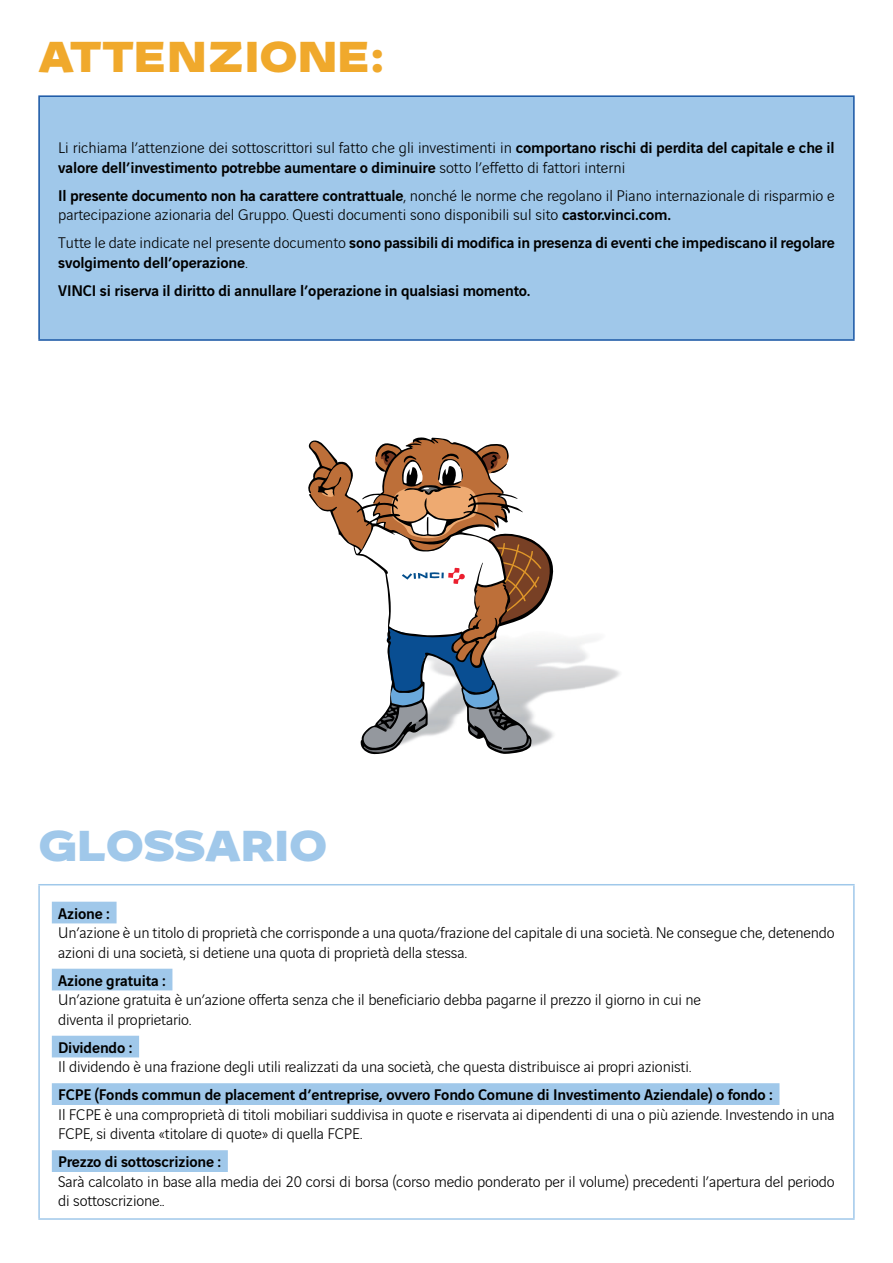
<style>
.page{position:relative;width:893px;height:1263px;background:#fff}
.page>*{position:absolute;margin:0;border:0;box-sizing:border-box;transform-origin:0 0}
.t1{font:900 46.5px "Vinci Sans Expanded";color:#f0a92c}
.t2{font:900 46.5px "Vinci Sans Expanded";letter-spacing:-.005em;color:#a0c8ea}
.t3{font:300 16.5px/19.5px "Vinci Sans";letter-spacing:-.01em;color:#000}
.t4{font:500 16.5px/19.5px "Vinci Sans";letter-spacing:-.01em;color:#000}
.s1{font-weight:500}
.s2{font-weight:300}
</style>
<div class="page">
<svg style="left:369px;top:570px;width:192px;height:184px"></svg>
<svg style="left:308px;top:437px;width:245px;height:316px"></svg>
<div style="left:39px;top:96px;width:815px;height:244px;background:#a0c8ea"></div>
<hr style="left:38px;top:95px;width:817px;height:2px;background:#1855a4">
<hr style="left:38px;top:97px;width:2px;height:242px;background:#1855a4">
<hr style="left:853px;top:97px;width:2px;height:242px;background:#1855a4">
<hr style="left:38px;top:339px;width:817px;height:2px;background:#1855a4">
<hr style="left:38px;top:884px;width:817px;height:1px;background:#a0c8ea">
<hr style="left:38px;top:885px;width:2px;height:333px;background:#a0c8ea">
<hr style="left:853px;top:885px;width:2px;height:333px;background:#a0c8ea">
<hr style="left:38px;top:1218px;width:817px;height:2px;background:#a0c8ea">
<div style="left:52px;top:902px;width:65px;height:21px;background:#a0c8ea"></div>
<div style="left:52px;top:969px;width:120px;height:21px;background:#a0c8ea"></div>
<div style="left:52px;top:1036px;width:87px;height:21px;background:#a0c8ea"></div>
<div style="left:52px;top:1083px;width:727px;height:22px;background:#a0c8ea"></div>
<div style="left:52px;top:1150px;width:176px;height:22px;background:#a0c8ea"></div>
<h1 class="t1" style="left:38px;top:21px;width:348px">ATTENZIONE:</h1>
<p class="t3" style="left:58px;top:137px;width:778px">Li richiama l’attenzione dei sottoscrittori sul fatto che gli investimenti in <span class="s1">comportano rischi di perdita del capitale e che il valore dell’investimento potrebbe aumentare o diminuire</span> sotto l’effetto di fattori interni</p>
<p class="t3" style="left:58px;top:184px;width:778px"><span class="s1">Il presente documento non ha carattere contrattuale</span>, nonché le norme che regolano il Piano internazionale di risparmio e partecipazione azionaria del Gruppo. Questi documenti sono disponibili sul sito <span class="s1">castor.vinci.com.</span></p>
<p class="t4" style="left:58px;top:232px;width:778px"><span class="s2">Tutte le date indicate nel presente documento</span> sono passibili di modifica in presenza di eventi che impediscano il regolare svolgimento dell’operazione<span class="s2">.</span></p>
<p class="t4" style="left:58px;top:279px;width:474px">VINCI si riserva il diritto di annullare l’operazione in qualsiasi momento.</p>
<h1 class="t2" style="left:38px;top:809px;width:291px">GLOSSARIO</h1>
<p class="t4" style="left:58px;top:902px;width:53px">Azione :</p>
<p class="t3" style="left:58px;top:922px;width:778px">Un’azione è un titolo di proprietà che corrisponde a una quota/frazione del capitale di una società. Ne consegue che, detenendo azioni di una società, si detiene una quota di proprietà della stessa.</p>
<p class="t4" style="left:58px;top:969px;width:109px">Azione gratuita :</p>
<p class="t3" style="left:58px;top:989px;width:644px">Un’azione gratuita è un’azione offerta senza che il beneficiario debba pagarne il prezzo il giorno in cui ne diventa il proprietario.</p>
<p class="t4" style="left:58px;top:1036px;width:76px">Dividendo :</p>
<p class="t3" style="left:58px;top:1056px;width:635px">Il dividendo è una frazione degli utili realizzati da una società, che questa distribuisce ai propri azionisti.</p>
<p class="t4" style="left:58px;top:1083px;width:716px">FCPE (Fonds commun de placement d’entreprise, ovvero Fondo Comune di Investimento Aziendale) o fondo :</p>
<p class="t3" style="left:58px;top:1103px;width:778px">Il FCPE è una comproprietà di titoli mobiliari suddivisa in quote e riservata ai dipendenti di una o più aziende. Investendo in una<br>FCPE, si diventa «titolare di quote» di quella FCPE.</p>
<p class="t4" style="left:58px;top:1150px;width:165px">Prezzo di sottoscrizione :</p>
<p class="t3" style="left:58px;top:1170px;width:778px">Sarà calcolato in base alla media dei 20 corsi di borsa (corso medio ponderato per il volume) precedenti l’apertura del periodo di sottoscrizione..</p>
</div>
